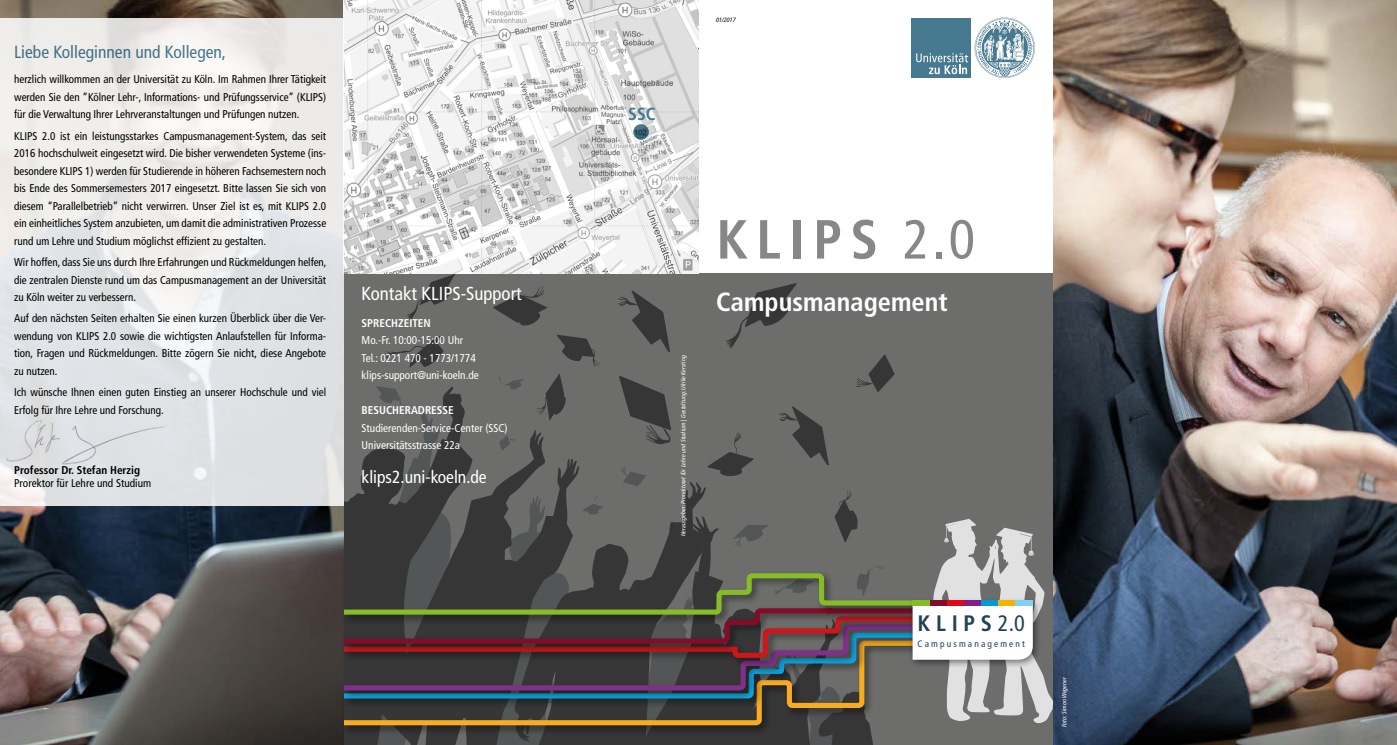
<style>
.page{position:relative;width:1397px;height:745px;background:#fff}
.page>*{position:absolute;margin:0;border:0;box-sizing:border-box;transform-origin:0 0}
.t1{font:700 condensed 55px "Frutiger LT Com";letter-spacing:.155em;color:#878787}
.t2{font:700 condensed 26.25px "Frutiger LT Com";color:#fff}
.t3{font:700 condensed 22.38px "Frutiger LT Com";letter-spacing:.255em;color:#234352}
.t4{font:condensed 18.75px "Frutiger LT Com";color:#fff}
.t5{font:condensed 17.5px "Frutiger LT Com";color:#487a92}
.t6{font:condensed 17.5px "Frutiger LT Com";color:#fff}
.t7{font:700 condensed 17.5px "Frutiger LT Com";color:#46788f}
.t8{font:condensed 11.25px/17.5px "Frutiger LT Com";color:#000;text-align:justify}
.t9{font:condensed 11.25px/17.5px "Frutiger LT Com";color:#fff}
.t10{font:700 condensed 11.25px "Frutiger LT Com";color:#fff}
.t11{font:700 condensed 11.25px "Frutiger LT Com";color:#000}
.t12{font:condensed 9.38px "Frutiger LT Com";letter-spacing:.225em;color:#234352}
.t13{font:italic condensed 6.25px "Frutiger LT Com";color:#fff}
.t14{font:italic condensed 6.25px "Frutiger LT Com";color:#000}
.s1{font-weight:400}
</style>
<div class="page">
<img style="left:0;top:0;width:344px;height:744px">
<div style="left:911px;top:18px;width:60px;height:60px;background:#46788f"></div>
<svg style="left:916px;top:53px;width:52px;height:21px"></svg>
<svg style="left:974px;top:18px;width:60px;height:60px"></svg>
<img style="left:344px;top:0;width:354px;height:273px">
<svg style="left:633px;top:124px;width:15px;height:16px"></svg>
<img style="left:1053px;top:0;width:343px;height:744px">
<svg style="left:0;top:18px;width:344px;height:487px;background:#e8e8e8"></svg>
<img style="left:0;top:413px;width:174px;height:58px">
<svg style="left:339px;top:273px;width:714px;height:471px;background:#656260"></svg>
<div style="left:929px;top:599px;width:17px;height:6px;background:#830d28"></div>
<div style="left:912px;top:599px;width:17px;height:6px;background:#86bc25"></div>
<div style="left:946px;top:599px;width:17px;height:6px;background:#e30613"></div>
<div style="left:963px;top:599px;width:18px;height:6px;background:#831f82"></div>
<div style="left:981px;top:599px;width:17px;height:6px;background:#009ad8"></div>
<div style="left:998px;top:599px;width:17px;height:6px;background:#f9b000"></div>
<div style="left:1015px;top:599px;width:17px;height:6px;background:#83d0f5"></div>
<h3 class="t5" style="left:14px;top:42px;width:213px">Liebe Kolleginnen und Kollegen,</h3>
<p class="t8" style="left:14px;top:71px;width:313px">herzlich willkommen an der Universität zu Köln. Im Rahmen Ihrer Tätigkeit werden Sie den “Kölner Lehr-, Informations- und Prüfungsservice” (KLIPS) für die Verwaltung Ihrer Lehrveranstaltungen und Prüfungen nutzen.</p>
<p class="t8" style="left:14px;top:127px;width:313px">KLIPS 2.0 ist ein leistungsstarkes Campusmanagement-System, das seit 2016 hochschulweit eingesetzt wird. Die bisher verwendeten Systeme (ins&shy;besondere KLIPS 1) werden für Studierende in höheren Fachsemestern noch bis Ende des Sommersemesters 2017 eingesetzt. Bitte lassen Sie sich von diesem “Parallelbetrieb” nicht verwirren. Unser Ziel ist es, mit KLIPS 2.0 ein einheitliches System anzubieten, um damit die administrativen Prozesse rund um Lehre und Studium möglichst effizient zu gestalten.</p>
<p class="t8" style="left:14px;top:253px;width:314px">Wir hoffen, dass Sie uns durch Ihre Erfahrungen und Rückmeldungen helfen, die zentralen Dienste rund um das Campusmanagement an der Universität zu Köln weiter zu verbessern.</p>
<p class="t8" style="left:14px;top:310px;width:313px">Auf den nächsten Seiten erhalten Sie einen kurzen Überblick über die Ver&shy;wendung von KLIPS 2.0 sowie die wichtigsten Anlaufstellen für Informa&shy;tion, Fragen und Rückmeldungen. Bitte zögern Sie nicht, diese Angebote zu nutzen.</p>
<p class="t8" style="left:14px;top:383px;width:313px">Ich wünsche Ihnen einen guten Einstieg an unserer Hochschule und viel<br>Erfolg für Ihre Lehre und Forschung.</p>
<p class="t11" style="left:14px;top:463px;width:127px">Professor Dr. Stefan Herzig</p>
<p class="t8" style="left:14px;top:474px;width:139px">Prorektor für Lehre und Studium</p>
<h3 class="t4" style="left:361px;top:282px;width:162px">Kontakt KLIPS-Support</h3>
<p class="t10" style="left:361px;top:316px;width:63px">Sprechzeiten</p>
<p class="t9" style="left:361px;top:331px;width:119px">Mo.-Fr. 10:00-15:00 Uhr<br>Tel.: 0221 470 - 1773/1774 klips-support@uni-koeln.de</p>
<p class="t10" style="left:361px;top:403px;width:76px">Besucheradresse</p>
<p class="t9" style="left:361px;top:419px;width:147px">Studierenden-Service-Center (SSC)<br>Universitätsstrasse 22a</p>
<h3 class="t6" style="left:361px;top:466px;width:127px">klips2.uni-koeln.de</h3>
<h3 class="t7" style="left:628px;top:104px;width:29px">SSC</h3>
<p class="t14" style="left:716px;top:17px;width:21px">01/2017</p>
<p class="t13" style="left:679px;top:536px;width:182px;rotate:-90deg">Herausgeber: Prorektorat für Lehre und Studium | Gestaltung: Ulrike Kersting</p>
<h1 class="t1" style="left:716px;top:207px;width:260px">KLIPS <span class="s1">2.0</span></h1>
<h2 class="t2" style="left:716px;top:286px;width:233px">Campusmanagement</h2>
<h3 class="t3" style="left:917px;top:609px;width:109px">KLIPS<span class="s1">2.0</span></h3>
<p class="t12" style="left:917px;top:638px;width:109px">Campusmanagement</p>
<p class="t13" style="left:1060px;top:726px;width:52px;rotate:-90deg">Foto: Simon Wegener</p>
</div>
